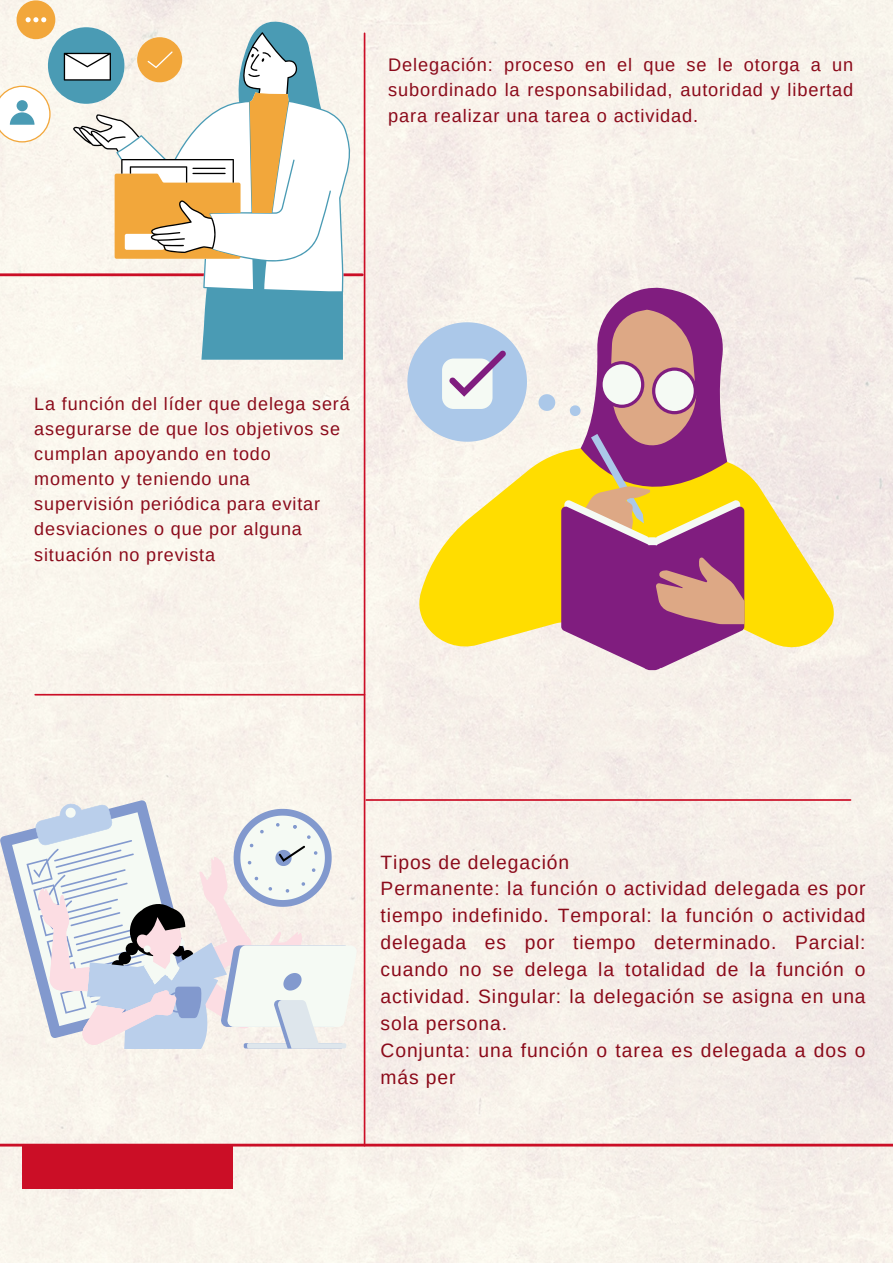
<style>
.page{position:relative;width:893px;height:1263px;background:#f7f1ea}
.page>*{position:absolute;margin:0;border:0;box-sizing:border-box;transform-origin:0 0}
.t1{font:19.27px/26.8px "Arimo";letter-spacing:.045em;color:#8b0a1a;text-align:justify}
.t2{font:18.23px/25.3px "Arimo";letter-spacing:.045em;color:#8b0a1a;text-align:justify}
.t3{font:18px/25px "Arimo";letter-spacing:.045em;color:#8b0a1a}
</style>
<div class="page">
<hr style="left:0;top:1144px;width:893px;height:2px;background:#cb0e26">
<hr style="left:364px;top:33px;width:1px;height:1113px;background:#cb0e26">
<hr style="left:0;top:273px;width:362px;height:3px;background:#cb0e26">
<hr style="left:35px;top:694px;width:329px;height:1px;background:#cb0e26">
<div style="left:23px;top:1144px;width:210px;height:44px;background:#cb0e26"></div>
<hr style="left:366px;top:799px;width:484px;height:2px;background:#cb0e26">
<svg style="left:417px;top:441px;width:418px;height:211px;background:#fbe466"></svg>
<svg style="left:538px;top:394px;width:17px;height:17px"></svg>
<svg style="left:407px;top:322px;width:120px;height:120px"></svg>
<svg style="left:561px;top:288px;width:183px;height:382px;background:#ba7e90"></svg>
<svg style="left:0;top:800px;width:197px;height:238px;background:#eceae8"></svg>
<svg style="left:12px;top:803px;width:345px;height:246px"></svg>
<svg style="left:10px;top:19px;width:341px;height:341px;fill:#faf5ed"></svg>
<svg style="left:0;top:0;width:289px;height:259px;fill:#faf5ec"></svg>
<svg style="left:64px;top:32px;width:233px;height:221px"></svg>
<p class="t2" style="left:388px;top:52px;width:466px">Delegación: proceso en el que se le otorga a un subordinado la responsabilidad, autoridad y libertad para realizar una tarea o actividad.</p>
<p class="t3" style="left:34px;top:391px;width:317px">La función del líder que delega será asegurarse de que los objetivos se cumplan apoyando en todo momento y teniendo una supervisión periódica para evitar desviaciones o que por alguna situación no prevista</p>
<p class="t1" style="left:380px;top:848px;width:190px">Tipos de delegación</p>
<p class="t1" style="left:380px;top:875px;width:486px">Permanente: la función o actividad delegada es por tiempo indefinido. Temporal: la función o actividad delegada es por tiempo determinado. Parcial: cuando no se delega la totalidad de la función o actividad. Singular: la delegación se asigna en una sola persona.</p>
<p class="t1" style="left:380px;top:1036px;width:486px">Conjunta: una función o tarea es delegada a dos o más per</p>
</div>
